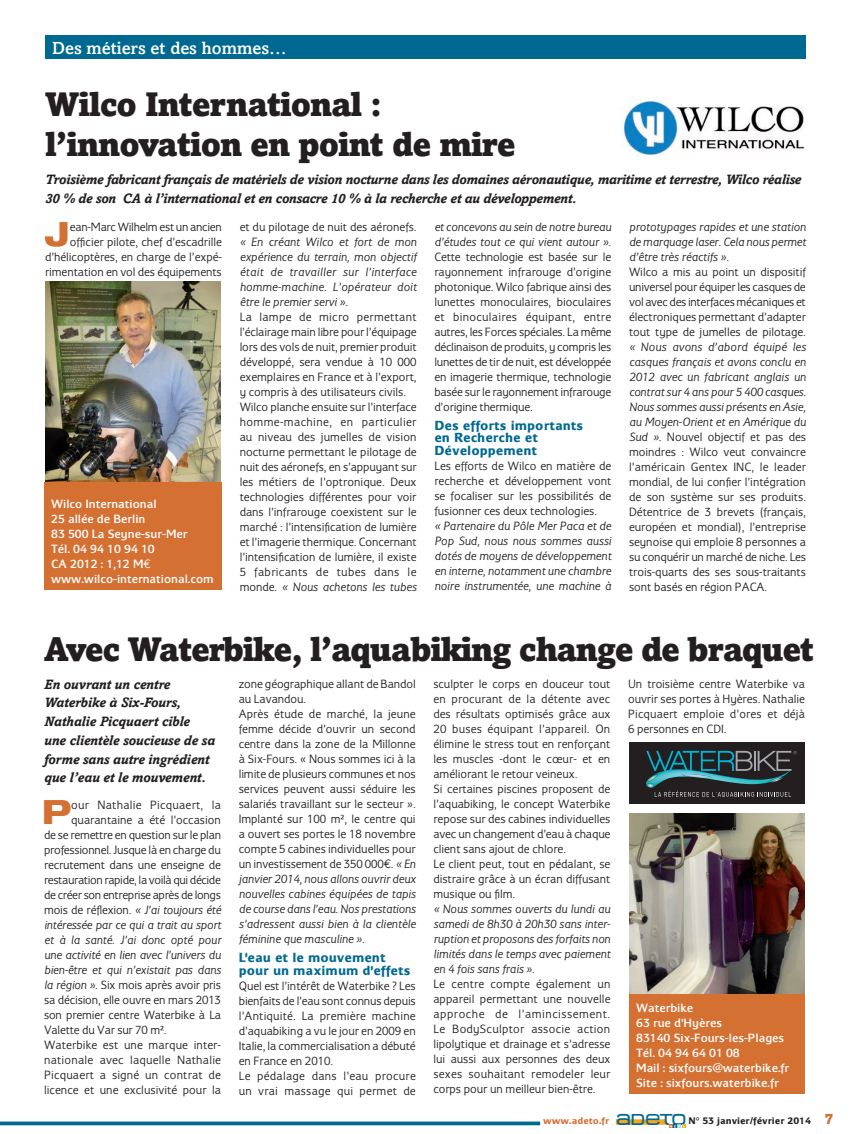
<style>
.page{position:relative;width:851px;height:1134px;background:#fff}
.page>*{position:absolute;margin:0;border:0;box-sizing:border-box;transform-origin:0 0}
.t1{font:900 33.75px/40.5px "Amasis";letter-spacing:-.03em;color:#231f20}
.t2{font:800 expanded 33.5px "Helvetica Neue";color:#d57033}
.t3{font:500 17.5px "Amasis";color:#fff}
.t4{font:italic 700 13.75px/18.8px "Amasis";letter-spacing:-.02em;color:#231f20}
.t5{font:700 13.75px/12.5px "Eurocrat";color:#006991}
.t6{font:12.5px/15px "Eurocrat";color:#231f20}
.t7{font:italic 12.5px/15px "Eurocrat";color:#231f20;text-align:justify}
.t8{font:500 12.5px/15px "Eurocrat";color:#fff}
.t9{font:12.5px "Eurocrat";letter-spacing:.02em;color:#231f20}
.t10{font:12.5px "Eurocrat";letter-spacing:-.025em;color:#231f20}
.t11{font:12.5px "Eurocrat";letter-spacing:-.02em;color:#231f20}
.t12{font:12.5px "Eurocrat";letter-spacing:.025em;color:#231f20}
.t13{font:700 10px "Eurocrat";color:#231f20}
.s1{font-style:italic}
.s2{font-family:"Euro Mono";font-weight:400}
.s3{font-family:"Euro Mono"}
.s4{color:#d57033}
.s5{font-family:"Metro DF";font-weight:400;font-size:15.75px;color:#006991}
.s6{font-family:"Amasis";font-weight:900;font-size:15px;color:#d57033}
</style>
<div class="page">
<div style="left:45px;top:35px;width:760px;height:23px;background:#006991"></div>
<img style="left:623px;top:100px;width:181px;height:56px">
<img style="left:45px;top:282px;width:176px;height:200px">
<div style="left:44px;top:482px;width:178px;height:108px;background:#d57033"></div>
<img style="left:629px;top:813px;width:175px;height:182px">
<div style="left:629px;top:995px;width:175px;height:99px;background:#d57033"></div>
<svg style="left:615px;top:1119px;width:70px;height:9px"></svg>
<svg style="left:0;top:1121px;width:540px;height:4px;background:#237da0"></svg>
<div style="left:629px;top:742px;width:175px;height:61px;background:#231f20"></div>
<svg style="left:646px;top:751px;width:150px;height:46px"></svg>
<h3 class="t3" style="left:52px;top:37px;width:236px">Des métiers et des hommes…</h3>
<h1 class="t1" style="left:45px;top:83px;width:472px">Wilco International : l’innovation en point de mire</h1>
<p class="t4" style="left:45px;top:170px;width:757px">Troisième fabricant français de matériels de vision nocturne dans les domaines aéronautique, maritime et terrestre, Wilco réalise<br>30 % de son CA à l’international et en consacre 10 % à la recherche et au développement.</p>
<h2 class="t2" style="left:45px;top:212px;width:26px">J</h2>
<p class="t6" style="left:45px;top:219px;width:178px;text-align:right">ean-Marc Wilhelm est un ancien officier pilote, chef d’escadrille d’hélicoptères, en charge de l’expé&shy;rimentation en vol des équipements</p>
<p class="t6" style="left:240px;top:219px;width:178px">et du pilotage de nuit des aéronefs.</p>
<p class="t6" style="left:629px;top:219px;width:178px"><span class="s1">prototypages rapides et une station de marquage laser. Cela nous permet d’être très réactifs »</span>.<br>Wilco a mis au point un dispositif universel pour équiper les casques de vol avec des interfaces mécaniques et électroniques permettant d’adapter tout type de jumelles de pilotage.</p>
<p class="t6" style="left:629px;top:339px;width:178px;text-align:justify"><span class="s1">« Nous avons d’abord équipé les casques français et avons conclu en 2012 avec un fabricant anglais un contrat sur 4 ans pour 5 400 casques.<br>Nous sommes aussi présents en Asie, au Moyen-Orient et en Amérique du Sud ».</span> Nouvel objectif et pas des moindres : Wilco veut convaincre l’américain Gentex INC, le leader mondial, de lui confier l’intégration de son système sur ses produits.<br>Détentrice de 3 brevets (français, européen et mondial), l’entreprise seynoise qui emploie 8 personnes a su conquérir un marché de niche. Les trois-quarts des ses sous-traitants sont basés en région PACA.</p>
<p class="t6" style="left:434px;top:219px;width:178px;text-align:justify"><span class="s1">et concevons au sein de notre bureau d’études tout ce qui vient autour »</span>.<br>Cette technologie est basée sur le rayonnement infrarouge d’origine photonique. Wilco fabrique ainsi des lunettes monoculaires, bioculaires et binoculaires équipant, entre autres, les Forces spéciales. La même déclinaison de produits, y compris les lunettes de tir de nuit, est développée en imagerie thermique, technologie basée sur le rayonnement infrarouge d’origine thermique.</p>
<p class="t5" style="left:434px;top:418px;width:150px">Des efforts importants en Recherche et<br>Développement</p>
<p class="t6" style="left:434px;top:458px;width:178px;text-align:justify">Les efforts de Wilco en matière de recherche et développement vont se focaliser sur les possibilités de fusionner ces deux technologies.</p>
<p class="t7" style="left:434px;top:518px;width:178px">« Partenaire du Pôle Mer Paca et de Pop Sud, nous nous sommes aussi dotés de moyens de développement en interne, notamment une chambre noire instrumentée, une machine à</p>
<p class="t6" style="left:240px;top:234px;width:178px"><span class="s1">« En créant Wilco et fort de mon expérience du terrain, mon objectif était de travailler sur l’interface homme-machine. L’opérateur doit être le premier servi »</span>.<br>La lampe de micro permettant l’éclairage main libre pour l’équipage lors des vols de nuit, premier produit développé, sera vendue à 10 000 exemplaires en France et à l’export, y compris à des utilisateurs civils.<br>Wilco planche ensuite sur l’interface homme-machine, en particulier au niveau des jumelles de vision nocturne permettant le pilotage de nuit des aéronefs, en s’appuyant sur les métiers de l’optronique. Deux technologies différentes pour voir dans l’infrarouge coexistent sur le marché : l’intensification de lumière et l’imagerie thermique. Concernant l’intensification de lumière, il existe 5 fabricants de tubes dans le monde. <span class="s1">« Nous achetons les tubes</span></p>
<p class="t8" style="left:51px;top:496px;width:164px">Wilco International<br>25 allée de Berlin<br>83 500 La Seyne-sur-Mer<br>Tél. 04 94 10 94 10<br>CA 2012 : 1,12 M<span class="s2">€ </span>www.wilco-international.com</p>
<h1 class="t1" style="left:44px;top:628px;width:771px">Avec Waterbike, l’aquabiking change de braquet</h1>
<p class="t4" style="left:44px;top:674px;width:172px">En ouvrant un centre<br>Waterbike à Six-Fours,<br>Nathalie Picquaert cible une clientèle soucieuse de sa forme sans autre ingrédient que l’eau et le mouvement.</p>
<h2 class="t2" style="left:42px;top:790px;width:31px">P</h2>
<p class="t12" style="left:71px;top:797px;width:151px">our Nathalie Picquaert, la</p>
<p class="t6" style="left:71px;top:812px;width:151px">quarantaine a été l’occasion</p>
<p class="t6" style="left:44px;top:827px;width:178px">de se remettre en question sur le plan</p>
<p class="t6" style="left:44px;top:842px;width:178px">professionnel. Jusque là en charge du</p>
<p class="t6" style="left:44px;top:857px;width:178px">recrutement dans une enseigne de</p>
<p class="t10" style="left:44px;top:872px;width:178px">restauration rapide, la voilà qui décide</p>
<p class="t11" style="left:44px;top:887px;width:178px">de créer son entreprise après de longs</p>
<p class="t6" style="left:44px;top:902px;width:178px">mois de réflexion. <span class="s1">« J’ai toujours été</span></p>
<p class="t7" style="left:44px;top:917px;width:178px">intéressée par ce qui a trait au sport</p>
<p class="t7" style="left:44px;top:932px;width:178px">et à la santé. J’ai donc opté pour</p>
<p class="t7" style="left:44px;top:947px;width:178px">une activité en lien avec l’univers du</p>
<p class="t7" style="left:44px;top:962px;width:178px">bien-être et qui n’existait pas dans</p>
<p class="t6" style="left:44px;top:977px;width:178px"><span class="s1">la région »</span>. Six mois après avoir pris</p>
<p class="t6" style="left:44px;top:992px;width:178px">sa décision, elle ouvre en mars 2013</p>
<p class="t6" style="left:44px;top:1007px;width:178px">son premier centre Waterbike à La</p>
<p class="t6" style="left:44px;top:1022px;width:124px">Valette du Var sur 70 m².</p>
<p class="t6" style="left:44px;top:1037px;width:178px">Waterbike est une marque inter-</p>
<p class="t9" style="left:44px;top:1052px;width:178px">nationale avec laquelle Nathalie</p>
<p class="t9" style="left:44px;top:1067px;width:178px">Picquaert a signé un contrat de</p>
<p class="t6" style="left:44px;top:1082px;width:178px">licence et une exclusivité pour la</p>
<p class="t6" style="left:239px;top:676px;width:178px">zone géographique allant de Bandol au Lavandou.<br>Après étude de marché, la jeune femme décide d’ouvrir un second centre dans la zone de la Millonne à Six-Fours. « Nous sommes ici à la limite de plusieurs communes et nos services peuvent aussi séduire les salariés travaillant sur le secteur ».<br>Implanté sur 100 m², le centre qui a ouvert ses portes le 18 novembre compte 5 cabines individuelles pour un investissement de 350 000<span class="s3">€</span>. <span class="s1">« En janvier 2014, nous allons ouvrir deux nouvelles cabines équipées de tapis de course dans l’eau. Nos prestations s’adressent aussi bien à la clientèle féminine que masculine »</span>.</p>
<p class="t5" style="left:239px;top:951px;width:173px">L’eau et le mouvement pour un maximum d’effets</p>
<p class="t6" style="left:239px;top:978px;width:178px">Quel est l’intérêt de Waterbike ? Les bienfaits de l’eau sont connus depuis l’Antiquité. La première machine d’aquabiking a vu le jour en 2009 en<br>Italie, la commercialisation a débuté en France en 2010.<br>Le pédalage dans l’eau procure un vrai massage qui permet de</p>
<p class="t6" style="left:433px;top:676px;width:178px">sculpter le corps en douceur tout en procurant de la détente avec des résultats optimisés grâce aux<br>20 buses équipant l’appareil. On élimine le stress tout en renforçant les muscles -dont le cœur- et en améliorant le retour veineux.<br>Si certaines piscines proposent de l’aquabiking, le concept Waterbike repose sur des cabines individuelles avec un changement d’eau à chaque client sans ajout de chlore.<br>Le client peut, tout en pédalant, se distraire grâce à un écran diffusant musique ou film.</p>
<p class="t7" style="left:433px;top:901px;width:178px">« Nous sommes ouverts du lundi au samedi de 8h30 à 20h30 sans inter&shy;ruption et proposons des forfaits non limités dans le temps avec paiement en 4 fois sans frais ».</p>
<p class="t6" style="left:433px;top:976px;width:178px;text-align:justify">Le centre compte également un appareil permettant une nouvelle approche de l’amincissement.<br>Le BodySculptor associe action lipolytique et drainage et s’adresse lui aussi aux personnes des deux sexes souhaitant remodeler leur corps pour un meilleur bien-être.</p>
<p class="t6" style="left:628px;top:676px;width:178px;text-align:justify">Un troisième centre Waterbike va ouvrir ses portes à Hyères. Nathalie Picquaert emploie d’ores et déjà 6 personnes en CDI.</p>
<p class="t8" style="left:636px;top:1000px;width:155px">Waterbike<br>63 rue d’Hyères<br>83140 Six-Fours-les-Plages<br>Tél. 04 94 64 01 08<br>Mail : sixfours@waterbike.fr<br>Site : sixfours.waterbike.fr</p>
<p class="t13" style="left:543px;top:1115px;width:291px"><span class="s4">www.adeto.fr</span> <span class="s5">ADETO</span> N° 53 janvier/février 2014 <span class="s6">7</span></p>
</div>
